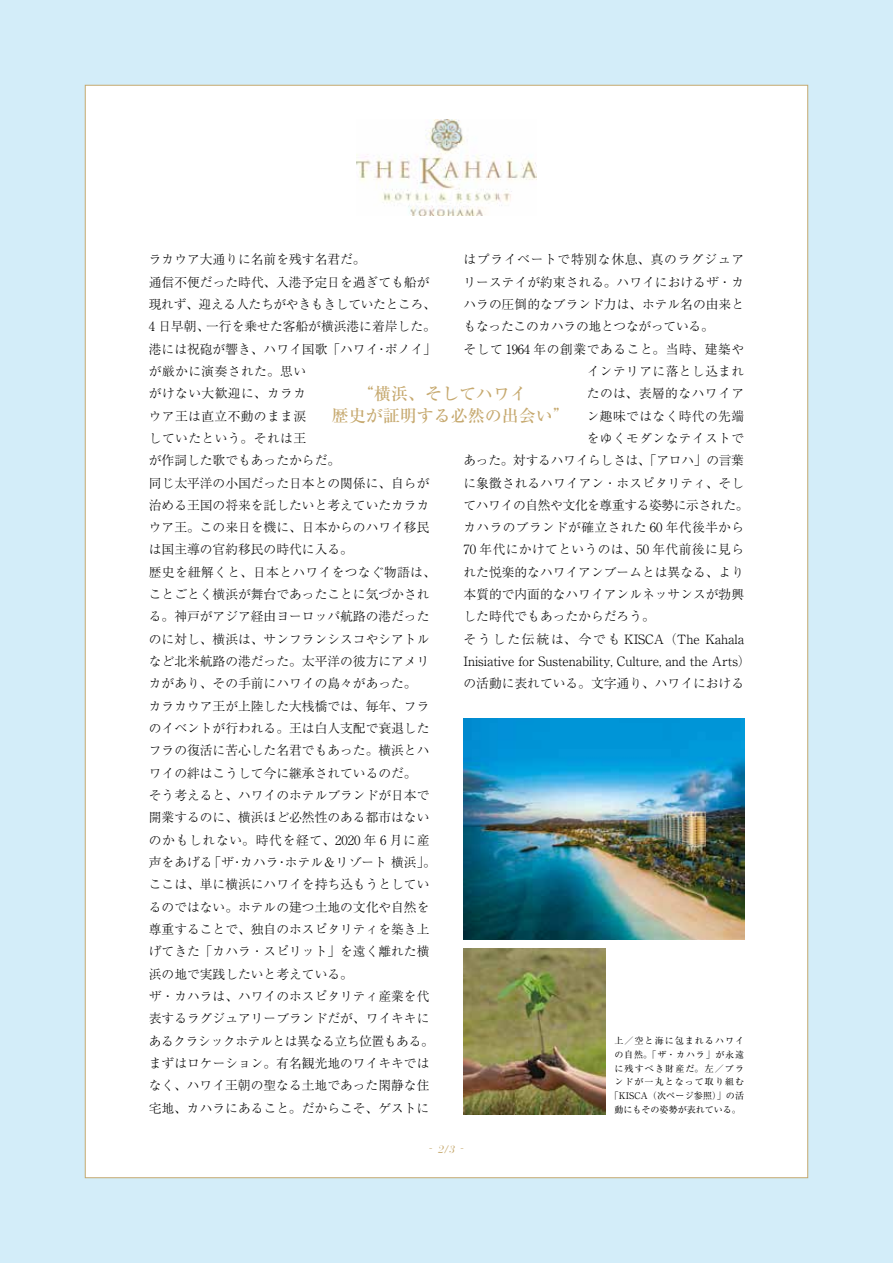
<style>
.page{position:relative;width:893px;height:1263px;background:#d3edf9}
.page>*{position:absolute;margin:0;border:0;box-sizing:border-box;transform-origin:0 0}
.t1{font:500 16.95px/21.3px "Ryumin Pro";color:#c6a96f}
.t2{font:300 12.75px/22.4px "Ryumin Pro";color:#000}
.t3{font:300 12.75px "Ryumin Pro";letter-spacing:.03em;color:#000}
.t4{font:300 12.75px "Ryumin Pro";letter-spacing:-.02em;color:#000}
.t5{font:300 12.75px "Ryumin Pro";letter-spacing:.035em;color:#000}
.t6{font:300 12.75px "Ryumin Pro";letter-spacing:.025em;color:#000}
.t7{font:300 12.75px "Ryumin Pro";letter-spacing:.055em;color:#000}
.t8{font:300 12.75px "Ryumin Pro";letter-spacing:.045em;color:#000}
.t9{font:300 12.75px "Ryumin Pro";letter-spacing:-.03em;color:#000}
.t10{font:italic 10.65px "Bauer Bodoni Std";color:#c6a96f}
.t11{font:9px/13.8px "Ryumin Pro";letter-spacing:.115em;color:#000;text-align:center}
</style>
<div class="page">
<div style="left:85px;top:85px;width:723px;height:1093px;background:#fff;border:1px solid #c6a96f"></div>
<img style="left:357px;top:119px;width:179px;height:96px">
<img style="left:463px;top:948px;width:143px;height:166px">
<img style="left:463px;top:719px;width:281px;height:221px">
<p class="t7" style="left:463px;top:249px;width:282px">はプライベートで特別な休息、真のラグジュア</p>
<p class="t2" style="left:463px;top:270px;width:282px">リーステイが約束される。ハワイにおけるザ・カ</p>
<p class="t2" style="left:463px;top:292px;width:282px">ハラの圧倒的なブランド力は、ホテル名の由来と</p>
<p class="t4" style="left:463px;top:316px;width:252px">もなったこのカハラの地とつながっている。</p>
<p class="t8" style="left:463px;top:339px;width:282px">そして 1964 年の創業であること。当時、建築や</p>
<p class="t3" style="left:587px;top:361px;width:159px">インテリアに落とし込まれ</p>
<p class="t5" style="left:587px;top:383px;width:159px">たのは、表層的なハワイア</p>
<p class="t3" style="left:587px;top:406px;width:159px">ン趣味ではなく時代の先端</p>
<p class="t3" style="left:587px;top:428px;width:159px">をゆくモダンなテイストで</p>
<p class="t4" style="left:463px;top:450px;width:282px">あった。対するハワイらしさは、「アロハ」の言葉</p>
<p class="t2" style="left:463px;top:470px;width:282px">に象徴されるハワイアン・ホスピタリティ、そし</p>
<p class="t9" style="left:463px;top:495px;width:286px">てハワイの自然や文化を尊重する姿勢に示された。</p>
<p class="t6" style="left:463px;top:517px;width:282px">カハラのブランドが確立された 60 年代後半から</p>
<p class="t3" style="left:463px;top:540px;width:282px">70 年代にかけてというのは、50 年代前後に見ら</p>
<p class="t2" style="left:463px;top:560px;width:282px">れた悦楽的なハワイアンブームとは異なる、より</p>
<p class="t2" style="left:463px;top:582px;width:282px">本質的で内面的なハワイアンルネッサンスが勃興</p>
<p class="t2" style="left:463px;top:604px;width:193px">した時代でもあったからだろう。</p>
<p class="t2" style="left:463px;top:627px;width:282px">そうした伝統は、今でも KISCA（The Kahala</p>
<p class="t2" style="left:463px;top:649px;width:289px">Inisiative for Sustenability, Culture, and the Arts(</p>
<p class="t2" style="left:463px;top:671px;width:282px">の活動に表れている。文字通り、ハワイにおける</p>
<p class="t2" style="left:149px;top:247px;width:218px">ラカウア大通りに名前を残す名君だ。</p>
<p class="t2" style="left:149px;top:270px;width:282px">通信不便だった時代、入港予定日を過ぎても船が</p>
<p class="t4" style="left:149px;top:294px;width:289px">現れず、迎える人たちがやきもきしていたところ、</p>
<p class="t2" style="left:206px;top:314px;width:231px">一行を乗せた客船が横浜港に着岸した。</p>
<p class="t2" style="left:149px;top:314px;width:62px">4 日早朝、</p>
<p class="t2" style="left:149px;top:337px;width:231px">港には祝砲が響き、ハワイ国歌「ハワイ</p>
<p class="t5" style="left:149px;top:361px;width:159px">が厳かに演奏された。思い</p>
<p class="t5" style="left:149px;top:383px;width:159px">がけない大歓迎に、カラカ</p>
<p class="t3" style="left:149px;top:406px;width:159px">ウア王は直立不動のまま涙</p>
<p class="t5" style="left:149px;top:428px;width:159px">していたという。それは王</p>
<p class="t2" style="left:149px;top:448px;width:193px">が作詞した歌でもあったからだ。</p>
<p class="t2" style="left:149px;top:470px;width:282px">同じ太平洋の小国だった日本との関係に、自らが</p>
<p class="t2" style="left:149px;top:493px;width:282px">治める王国の将来を託したいと考えていたカラカ</p>
<p class="t2" style="left:149px;top:515px;width:282px">ウア王。この来日を機に、日本からのハワイ移民</p>
<p class="t2" style="left:149px;top:537px;width:206px">は国主導の官約移民の時代に入る。</p>
<p class="t6" style="left:149px;top:562px;width:288px">歴史を紐解くと、日本とハワイをつなぐ物語は、</p>
<p class="t2" style="left:149px;top:582px;width:282px">ことごとく横浜が舞台であったことに気づかされ</p>
<p class="t2" style="left:149px;top:604px;width:282px">る。神戸がアジア経由ヨーロッパ航路の港だった</p>
<p class="t2" style="left:149px;top:627px;width:282px">のに対し、横浜は、サンフランシスコやシアトル</p>
<p class="t2" style="left:149px;top:649px;width:282px">など北米航路の港だった。太平洋の彼方にアメリ</p>
<p class="t2" style="left:149px;top:671px;width:269px">カがあり、その手前にハワイの島々があった。</p>
<p class="t2" style="left:149px;top:694px;width:282px">カラカウア王が上陸した大桟橋では、毎年、フラ</p>
<p class="t2" style="left:149px;top:716px;width:282px">のイベントが行われる。王は白人支配で衰退した</p>
<p class="t2" style="left:149px;top:738px;width:282px">フラの復活に苦心した名君でもあった。横浜とハ</p>
<p class="t2" style="left:149px;top:761px;width:269px">ワイの絆はこうして今に継承されているのだ。</p>
<p class="t2" style="left:149px;top:783px;width:282px">そう考えると、ハワイのホテルブランドが日本で</p>
<p class="t2" style="left:149px;top:805px;width:282px">開業するのに、横浜ほど必然性のある都市はない</p>
<p class="t7" style="left:149px;top:830px;width:282px">のかもしれない。時代を経て、2020 年 6 月に産</p>
<p class="t2" style="left:285px;top:850px;width:152px">ホテル＆リゾート横浜。「</p>
<p class="t2" style="left:385px;top:337px;width:53px">ポノイ「</p>
<p class="t2" style="left:375px;top:337px;width:14px">・</p>
<h1 class="t1" style="left:332px;top:382px;width:240px;text-indent:26px">“横浜、そしてハワイ<br>歴史が証明する必然の出会い“</h1>
<p class="t2" style="left:149px;top:850px;width:286px">声をあげる<br>ここは、単に横浜にハワイを持ち込もうとしているのではない。ホテルの建つ土地の文化や自然を尊重することで、独自のホスピタリティを築き上げてきた「カハラ・スピリット」を遠く離れた横浜の地で実践したいと考えている。<br>ザ・カハラは、ハワイのホスピタリティ産業を代表するラグジュアリーブランドだが、ワイキキにあるクラシックホテルとは異なる立ち位置もある。まずはロケーション。有名観光地のワイキキではなく、ハワイ王朝の聖なる土地であった閑静な住宅地、カハラにあること。だからこそ、ゲストに</p>
<p class="t2" style="left:208px;top:850px;width:27px">「ザ</p>
<p class="t2" style="left:240px;top:850px;width:40px">カハラ</p>
<p class="t2" style="left:231px;top:850px;width:14px">・</p>
<p class="t2" style="left:275px;top:850px;width:14px">・</p>
<p class="t11" style="left:610px;top:1033px;width:136px">上／空と海に包まれるハワイの自然。「ザ・カハラ」が永遠に残すべき財産だ。左／ブランドが一丸となって取り組む「KISCA（次ページ参照）」の活動にもその姿勢が表れている。</p>
<p class="t10" style="left:438px;top:1143px;width:18px">2/3</p>
<p class="t10" style="left:429px;top:1140px;width:6px">-</p>
<p class="t10" style="left:460px;top:1140px;width:6px">-</p>
</div>
